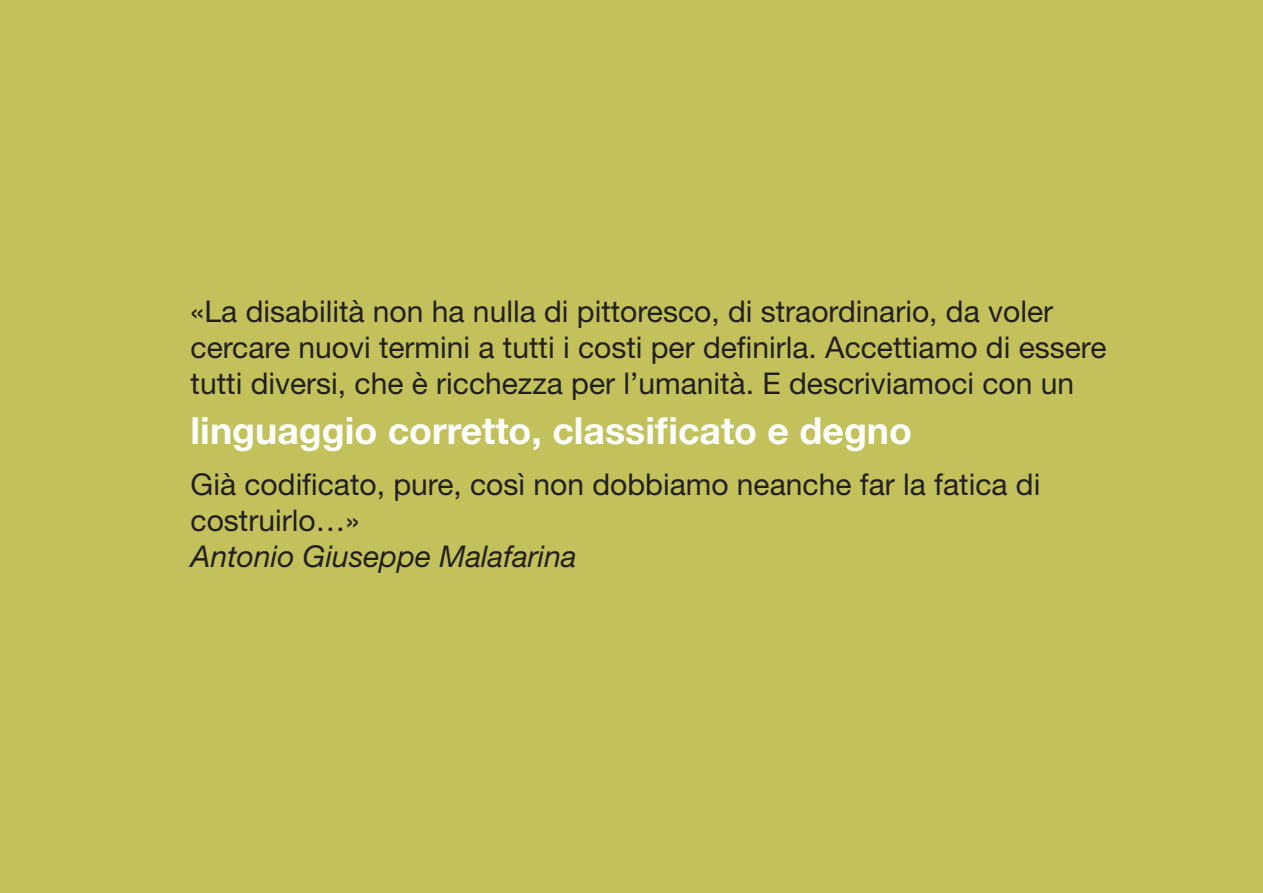
<style>
.page{position:relative;width:1263px;height:893px;background:#c2c15b}
.page>*{position:absolute;margin:0;border:0;box-sizing:border-box;transform-origin:0 0}
.t1{font:700 37.5px "Helvetica Neue";color:#fff}
.t2{font:30px/36px "Helvetica Neue";color:#231f20}
.t3{font:italic 30px "Helvetica Neue";color:#231f20}
</style>
<div class="page">
<p class="t2" style="left:191px;top:295px;width:917px">«La disabilità non ha nulla di pittoresco, di straordinario, da voler cercare nuovi termini a tutti i costi per definirla. Accettiamo di essere tutti diversi, che è ricchezza per l’umanità. E descriviamoci con un</p>
<p class="t1" style="left:191px;top:402px;width:723px">linguaggio corretto, classificato e degno</p>
<p class="t2" style="left:191px;top:468px;width:851px">Già codificato, pure, così non dobbiamo neanche far la fatica di costruirlo…»</p>
<p class="t3" style="left:191px;top:534px;width:388px">Antonio Giuseppe Malafarina</p>
</div>
